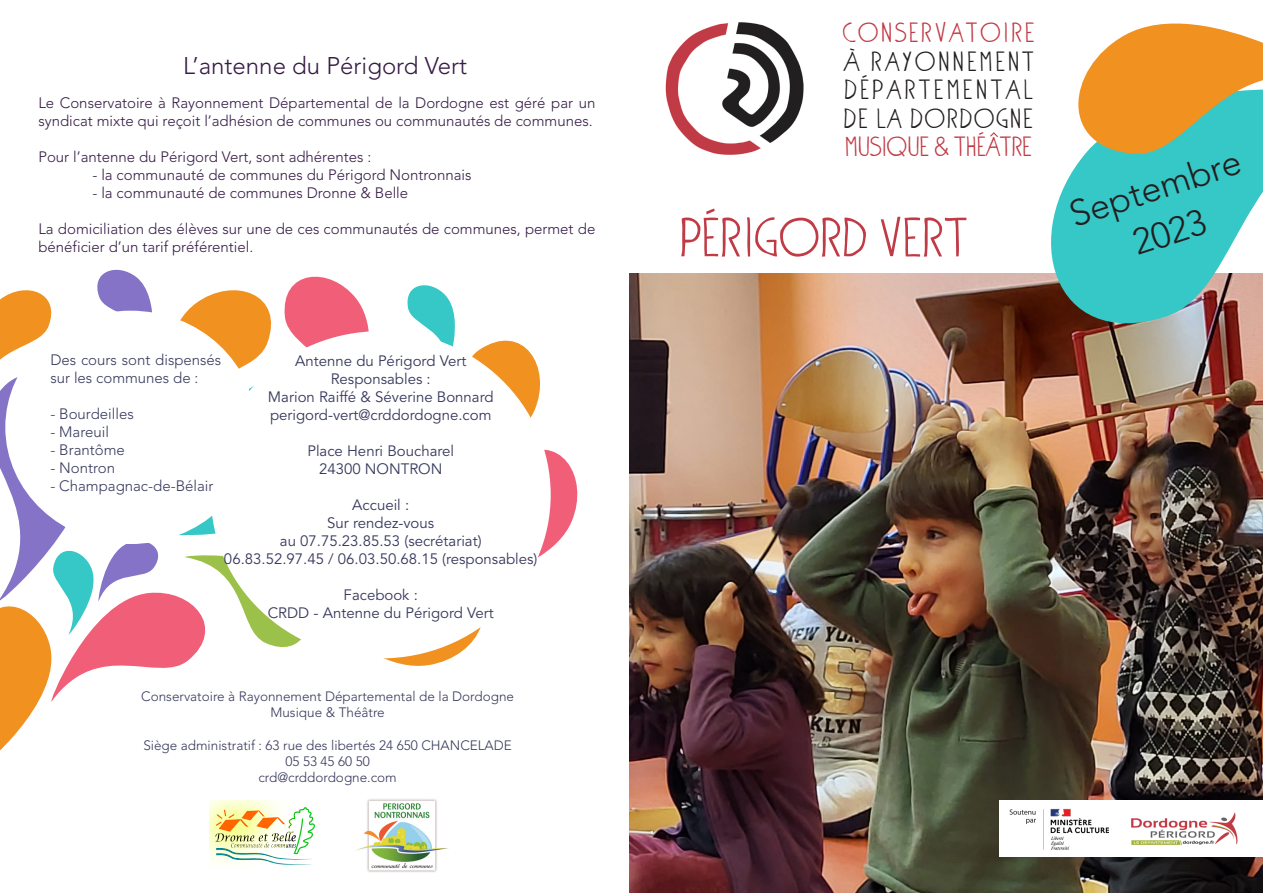
<style>
.page{position:relative;width:1263px;height:893px;background:#fff}
.page>*{position:absolute;margin:0;border:0;box-sizing:border-box;transform-origin:0 0}
.t1{font:78px "crdd";color:#c13b46}
.t2{font:39px "crdd";letter-spacing:.07em;color:#231f20}
.t3{font:39px "crdd";letter-spacing:-.01em;color:#c13b46}
.t4{font:39px "crdd";letter-spacing:.06em;color:#c13b46}
.t5{font:39px "crdd";letter-spacing:.04em;color:#231f20}
.t6{font:300 36px "Avenir";color:#231f20}
.t7{font:300 24px "Avenir";color:#361b46}
.t8{font:300 15px/18px "Avenir";color:#361b46}
.t9{font:15px "Avenir";color:#37395c}
.t10{font:300 15px/18px "Avenir";color:#37395c}
.t11{font:300 13.5px "Avenir";color:#37395c}
</style>
<div class="page">
<svg style="left:0;top:269px;width:578px;height:482px"></svg>
<img style="left:629px;top:274px;width:634px;height:619px">
<img style="left:665px;top:22px;width:139px;height:133px">
<svg style="left:990px;top:132px;width:8px;height:5px"></svg>
<div style="left:5px;top:311px;width:251px;height:233px;background:#fff;border-radius:50%"></div>
<div style="left:211px;top:331px;width:340px;height:327px;background:#fff;border-radius:50%"></div>
<img style="left:210px;top:800px;width:105px;height:65px">
<img style="left:356px;top:799px;width:92px;height:73px">
<div style="left:999px;top:800px;width:264px;height:57px;background:#fff"></div>
<img style="left:1131px;top:812px;width:107px;height:33px">
<img style="left:1010px;top:808px;width:99px;height:42px">
<svg style="left:1018px;top:157px;width:245px;height:195px;fill:#36c7c7"></svg>
<svg style="left:1078px;top:23px;width:185px;height:134px"></svg>
<p class="t7" style="left:183px;top:52px;width:285px">L’antenne du Périgord Vert</p>
<p class="t8" style="left:38px;top:94px;width:558px">Le Conservatoire à Rayonnement Départemental de la Dordogne est géré par un syndicat mixte qui reçoit l’adhésion de communes ou communautés de communes.</p>
<p class="t8" style="left:38px;top:148px;width:334px">Pour l’antenne du Périgord Vert, sont adhérentes :</p>
<p class="t8" style="left:92px;top:166px;width:381px">- la communauté de communes du Périgord Nontronnais</p>
<p class="t8" style="left:92px;top:184px;width:317px">- la communauté de communes Dronne &amp; Belle</p>
<p class="t8" style="left:38px;top:220px;width:558px">La domiciliation des élèves sur une de ces communautés de communes, permet de bénéficier d’un tarif préférentiel.</p>
<p class="t10" style="left:50px;top:351px;width:172px">Des cours sont dispensés sur les communes de :</p>
<p class="t10" style="left:50px;top:405px;width:85px">- Bourdeilles</p>
<p class="t10" style="left:50px;top:423px;width:60px">- Mareuil</p>
<p class="t10" style="left:50px;top:441px;width:76px">- Brantôme</p>
<p class="t10" style="left:50px;top:459px;width:66px">- Nontron</p>
<p class="t10" style="left:50px;top:477px;width:165px">- Champagnac-de-Bélair</p>
<p class="t9" style="left:295px;top:352px;width:173px">Antenne du Périgord Vert</p>
<p class="t9" style="left:331px;top:370px;width:102px">Responsables :</p>
<p class="t9" style="left:268px;top:388px;width:227px">Marion Raiffé &amp; Séverine Bonnard</p>
<p class="t9" style="left:270px;top:406px;width:223px">perigord-vert@crddordogne.com</p>
<p class="t9" style="left:307px;top:442px;width:148px">Place Henri Boucharel</p>
<p class="t9" style="left:319px;top:460px;width:125px">24300 NONTRON</p>
<p class="t9" style="left:352px;top:496px;width:58px">Accueil :</p>
<p class="t9" style="left:327px;top:514px;width:108px">Sur rendez-vous</p>
<p class="t9" style="left:280px;top:532px;width:203px">au 07.75.23.85.53 (secrétariat)</p>
<p class="t9" style="left:224px;top:550px;width:315px">06.83.52.97.45 / 06.03.50.68.15 (responsables)</p>
<p class="t9" style="left:344px;top:586px;width:76px">Facebook :</p>
<p class="t9" style="left:268px;top:604px;width:228px">CRDD - Antenne du Périgord Vert</p>
<p class="t11" style="left:141px;top:688px;width:374px">Conservatoire à Rayonnement Départemental de la Dordogne</p>
<p class="t11" style="left:270px;top:705px;width:116px">Musique &amp; Théâtre</p>
<p class="t11" style="left:143px;top:737px;width:370px">Siège administratif : 63 rue des libertés 24 650 CHANCELADE</p>
<p class="t11" style="left:285px;top:753px;width:86px">05 53 45 60 50</p>
<p class="t11" style="left:258px;top:769px;width:140px">crd@crddordogne.com</p>
<p class="t4" style="left:842px;top:18px;width:194px">CONSERVATOIRE</p>
<p class="t2" style="left:843px;top:46px;width:193px">À RAYONNEMENT</p>
<p class="t2" style="left:844px;top:75px;width:190px">DÉPARTEMENTAL</p>
<p class="t5" style="left:844px;top:103px;width:191px">DE LA DORDOGNE</p>
<p class="t3" style="left:845px;top:132px;width:189px">MUSIQUE &amp; THÉATRE</p>
<p class="t1" style="left:679px;top:208px;width:290px">PÉRIGORD VERT</p>
<p class="t6" style="left:1064px;top:195px;width:180px;rotate:-18deg">Septembre</p>
<p class="t6" style="left:1127px;top:223px;width:76px;rotate:-18deg">2023</p>
</div>
